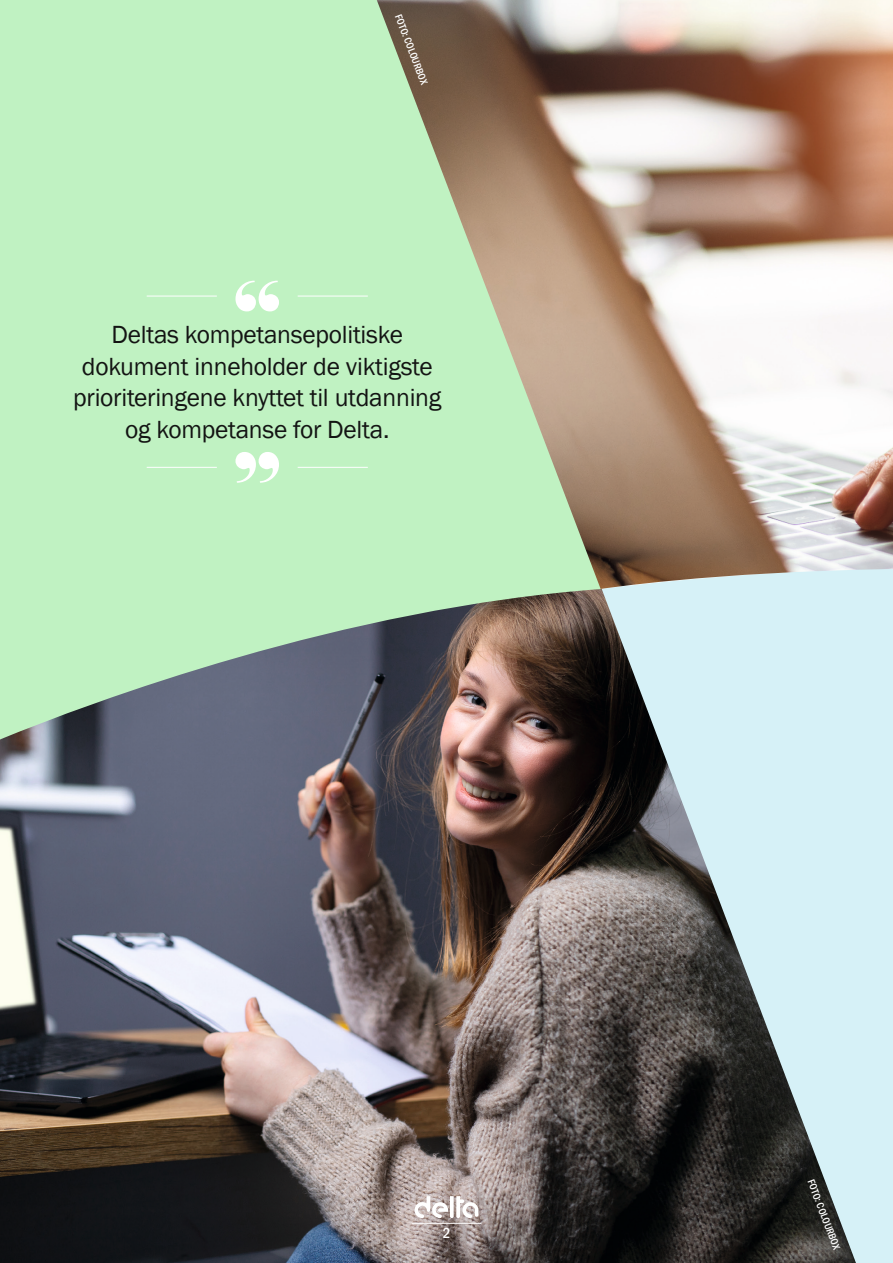
<style>
.page{position:relative;width:893px;height:1263px;background:#fff}
.page>*{position:absolute;margin:0;border:0;box-sizing:border-box;transform-origin:0 0}
.t1{font:25.5px/31.5px "Franklin Gothic";letter-spacing:-.01em;color:#131413;text-align:center}
.t2{font:500 condensed 15px "Franklin Gothic";color:#fff}
.t3{font:500 condensed 10.5px "Franklin Gothic";color:#fff}
</style>
<div class="page">
<div style="left:856px;top:589px;width:37px;height:674px;background:#d6f1f7"></div>
<div style="left:0;top:0;width:377px;height:589px;background:#c0f2c2"></div>
<img style="left:377px;top:0;width:516px;height:589px">
<img style="left:0;top:589px;width:856px;height:674px">
<svg style="left:414px;top:1196px;width:64px;height:22px"></svg>
<hr style="left:412px;top:1223px;width:69px;height:1px;background:#fff">
<svg style="left:235px;top:281px;width:44px;height:30px"></svg>
<hr style="left:147px;top:296px;width:70px;height:1px;background:#fff">
<hr style="left:298px;top:296px;width:70px;height:1px;background:#fff">
<svg style="left:235px;top:452px;width:44px;height:31px"></svg>
<hr style="left:147px;top:467px;width:70px;height:1px;background:#fff">
<hr style="left:298px;top:467px;width:70px;height:1px;background:#fff">
<p class="t3" style="left:405px;top:12px;width:75px;rotate:69deg">FOTO: COLOURBOX</p>
<p class="t1" style="left:73px;top:319px;width:370px">Deltas kompetansepolitiske dokument inneholder de viktigste prioriteringene knyttet til utdanning og kompetanse for Delta.</p>
<p class="t2" style="left:443px;top:1223px;width:9px">2</p>
<p class="t3" style="left:817px;top:1177px;width:75px;rotate:69deg">FOTO: COLOURBOX</p>
</div>
